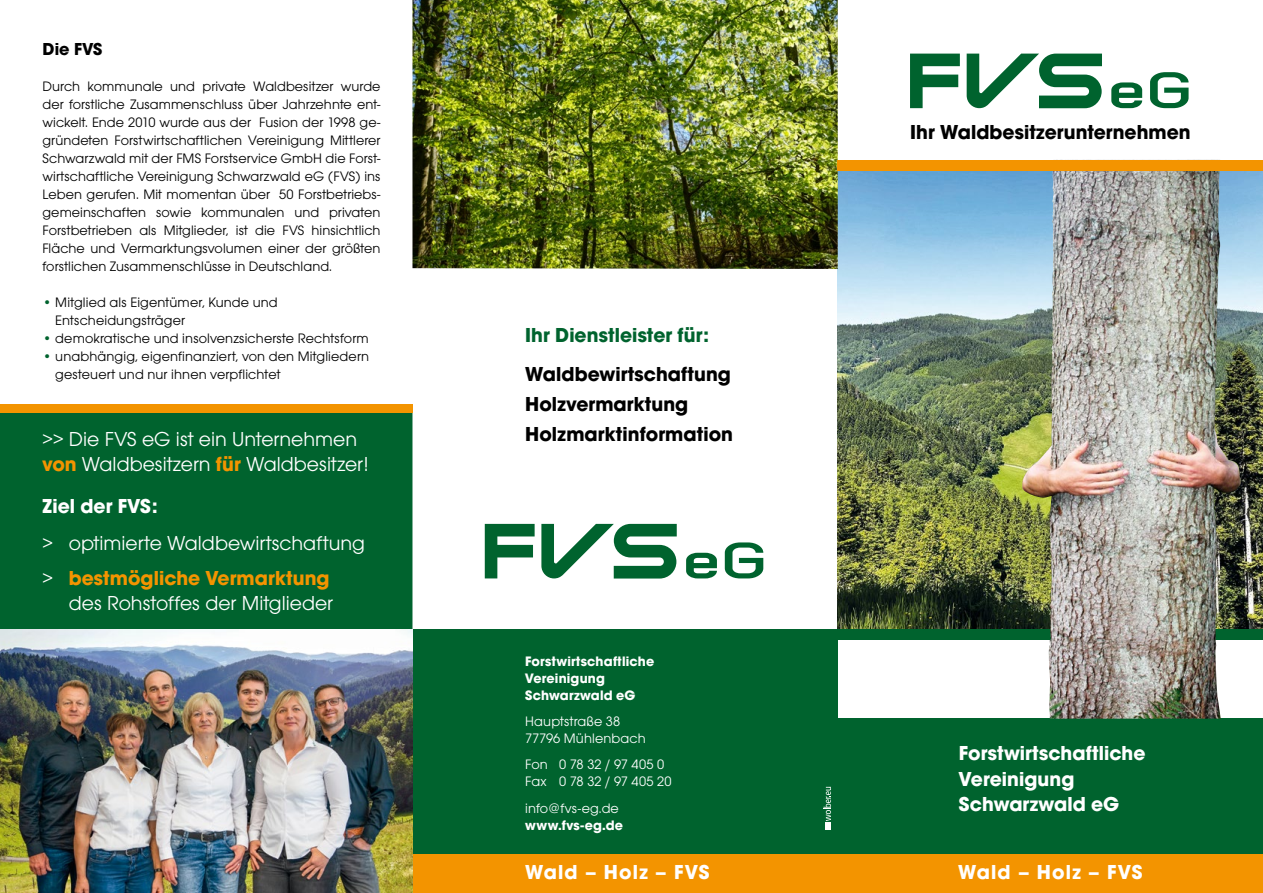
<style>
.page{position:relative;width:1263px;height:893px;background:#fff}
.page>*{position:absolute;margin:0;border:0;box-sizing:border-box;transform-origin:0 0}
.t1{font:21px/25.2px "Avant Garde Gothic Itc T";color:#fff}
.t2{font:700 21px/30px "Avant Garde Gothic Itc T";letter-spacing:.005em;color:#000}
.t3{font:700 21px/25.2px "Avant Garde Gothic Itc T";letter-spacing:.005em;color:#fff}
.t4{font:700 21px "Avant Garde Gothic Itc T";letter-spacing:.055em;color:#fff}
.t5{font:700 21px "Avant Garde Gothic Itc T";letter-spacing:.005em;color:#00632e}
.t6{font:700 18px "Avant Garde Gothic Itc T";letter-spacing:.01em;color:#000}
.t7{font:14.25px/18px "Avant Garde Gothic Itc T";letter-spacing:.01em;color:#000}
.t8{font:14.25px/17.1px "Avant Garde Gothic Itc T";letter-spacing:.01em;color:#fff}
.t9{font:700 14.25px/17.1px "Avant Garde Gothic Itc T";letter-spacing:.015em;color:#fff}
.s1{color:#00632e}
.s2{font-weight:700;color:#f39400}
</style>
<div class="page">
<div style="left:833px;top:719px;width:430px;height:136px;background:#00632e"></div>
<div style="left:0;top:629px;width:838px;height:226px;background:#00632e"></div>
<svg style="left:485px;top:524px;width:50px;height:54px"></svg>
<svg style="left:541px;top:524px;width:136px;height:54px"></svg>
<svg style="left:686px;top:553px;width:31px;height:25px"></svg>
<svg style="left:725px;top:542px;width:38px;height:36px"></svg>
<div style="left:0;top:412px;width:412px;height:217px;background:#00632e"></div>
<img style="left:838px;top:170px;width:425px;height:459px">
<div style="left:412px;top:855px;width:851px;height:38px;background:#f39400"></div>
<svg style="left:910px;top:54px;width:50px;height:54px"></svg>
<svg style="left:967px;top:54px;width:135px;height:54px"></svg>
<svg style="left:1111px;top:82px;width:31px;height:26px"></svg>
<svg style="left:1150px;top:72px;width:38px;height:36px"></svg>
<img style="left:412px;top:0;width:426px;height:269px">
<div style="left:0;top:404px;width:412px;height:8px;background:#f39400"></div>
<div style="left:838px;top:629px;width:425px;height:10px;background:#00632e"></div>
<img style="left:1022px;top:170px;width:199px;height:549px">
<div style="left:838px;top:160px;width:425px;height:10px;background:#f39400"></div>
<img style="left:0;top:629px;width:412px;height:264px">
<svg style="left:823px;top:787px;width:8px;height:43px"></svg>
<p class="t6" style="left:43px;top:38px;width:62px">Die FVS</p>
<p class="t7" style="left:43px;top:77px;width:340px;text-align:justify">Durch kommunale und private Waldbesitzer wurde der forstliche Zusammenschluss über Jahrzehnte ent&shy;wickelt. Ende 2010 wurde aus der Fusion der 1998 ge&shy;gründeten Forstwirtschaftlichen Vereinigung Mittlerer Schwarzwald mit der FMS Forstservice GmbH die Forst&shy;wirtschaftliche Vereinigung Schwarzwald eG (FVS) ins Leben gerufen. Mit momentan über 50 Forstbetriebs&shy;gemeinschaften sowie kommunalen und privaten Forstbetrieben als Mitglieder, ist die FVS hinsichtlich Fläche und Vermarktungsvolumen einer der größten forstlichen Zusammenschlüsse in Deutschland.</p>
<p class="t7" style="left:55px;top:293px;width:224px;text-indent:-13px"><span class="s1">•</span> Mitglied als Eigentümer, Kunde und<br>Entscheidungsträger</p>
<p class="t7" style="left:43px;top:329px;width:328px"><span class="s1">•</span> demokratische und insolvenzsicherste Rechtsform</p>
<p class="t7" style="left:55px;top:347px;width:315px;text-indent:-13px"><span class="s1">•</span> unabhängig, eigenfinanziert, von den Mitgliedern gesteuert und nur ihnen verpflichtet</p>
<h1 class="t1" style="left:43px;top:426px;width:327px">&gt;&gt; Die FVS eG ist ein Unternehmen <span class="s2">von</span> Waldbesitzern <span class="s2">für</span> Waldbesitzer!</h1>
<h1 class="t3" style="left:43px;top:493px;width:117px">Ziel der FVS:</h1>
<h1 class="t1" style="left:43px;top:526px;width:324px;line-height:34.2px">&gt; optimierte Waldbewirtschaftung &gt; <span class="s2">bestmögliche Vermarktung</span></h1>
<h1 class="t1" style="left:69px;top:590px;width:266px">des Rohstoffes der Mitglieder</h1>
<h1 class="t5" style="left:525px;top:322px;width:185px">Ihr Dienstleister für:</h1>
<h1 class="t2" style="left:525px;top:359px;width:209px">Waldbewirtschaftung<br>Holzvermarktung<br>Holzmarktinformation</h1>
<p class="t9" style="left:525px;top:652px;width:131px">Forstwirtschaftliche<br>Vereinigung<br>Schwarzwald eG</p>
<p class="t8" style="left:525px;top:713px;width:122px">Hauptstraße 38<br>77796 Mühlenbach</p>
<p class="t8" style="left:525px;top:756px;width:148px">Fon 0 78 32 / 97 405 0<br>Fax 0 78 32 / 97 405 20</p>
<p class="t8" style="left:525px;top:799px;width:95px">info@fvs-eg.de</p>
<p class="t9" style="left:525px;top:816px;width:99px">www.fvs-eg.de</p>
<h1 class="t2" style="left:910px;top:117px;width:282px">Ihr Waldbesitzerunternehmen</h1>
<h1 class="t3" style="left:959px;top:740px;width:188px">Forstwirtschaftliche<br>Vereinigung<br>Schwarzwald eG</h1>
<h1 class="t4" style="left:525px;top:860px;width:186px">Wald – Holz – FVS</h1>
<h1 class="t4" style="left:958px;top:860px;width:186px">Wald – Holz – FVS</h1>
</div>
